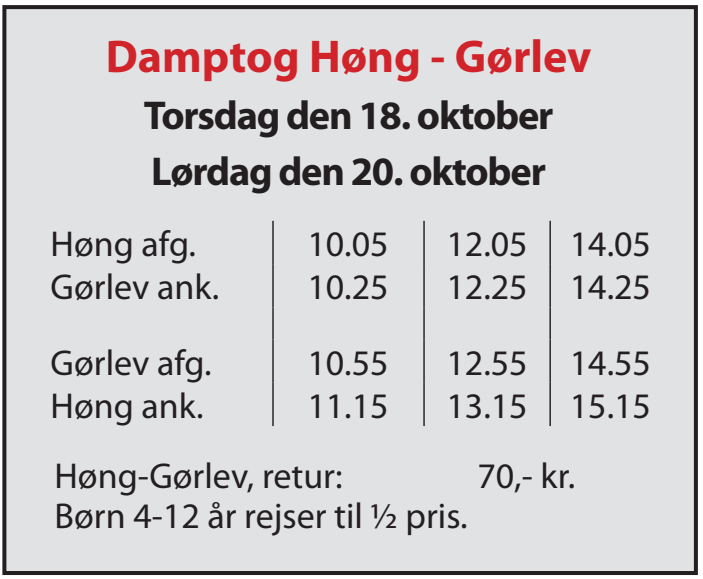
<style>
.page{position:relative;width:703px;height:579px;background:#fff}
.page>*{position:absolute;margin:0;border:0;box-sizing:border-box;transform-origin:0 0}
.t1{font:700 46px "Myriad Pro";color:#d1232a}
.t2{font:700 40.4px "Myriad Pro";letter-spacing:-.03em;color:#231f20}
.t3{font:36px "Myriad Pro";color:#231f20}
</style>
<div class="page">
<div style="left:4px;top:7px;width:692px;height:565px;background:#e1e2e4"></div>
<div style="left:2px;top:5px;width:696px;height:569px;border:4px solid #231f20"></div>
<hr style="left:272px;top:221px;width:2px;height:43px;background:#231f20">
<hr style="left:423px;top:221px;width:2px;height:43px;background:#231f20">
<hr style="left:549px;top:221px;width:2px;height:43px;background:#231f20">
<hr style="left:272px;top:264px;width:2px;height:43px;background:#231f20">
<hr style="left:423px;top:264px;width:2px;height:43px;background:#231f20">
<hr style="left:549px;top:264px;width:2px;height:43px;background:#231f20">
<hr style="left:272px;top:307px;width:2px;height:32px;background:#231f20">
<hr style="left:423px;top:307px;width:2px;height:32px;background:#231f20">
<hr style="left:549px;top:307px;width:2px;height:32px;background:#231f20">
<hr style="left:272px;top:339px;width:2px;height:43px;background:#231f20">
<hr style="left:423px;top:339px;width:2px;height:43px;background:#231f20">
<hr style="left:549px;top:339px;width:2px;height:43px;background:#231f20">
<hr style="left:272px;top:382px;width:2px;height:44px;background:#231f20">
<hr style="left:423px;top:382px;width:2px;height:44px;background:#231f20">
<hr style="left:549px;top:382px;width:2px;height:44px;background:#231f20">
<p class="t1" style="left:106px;top:27px;width:487px">Damptog Høng - Gørlev</p>
<p class="t2" style="left:144px;top:89px;width:411px">Torsdag den 18. oktober</p>
<p class="t2" style="left:151px;top:145px;width:396px">Lørdag den 20. oktober</p>
<p class="t3" style="left:51px;top:221px;width:147px">Høng afg.</p>
<p class="t3" style="left:307px;top:221px;width:83px">10.05</p>
<p class="t3" style="left:446px;top:221px;width:83px">12.05</p>
<p class="t3" style="left:570px;top:221px;width:83px">14.05</p>
<p class="t3" style="left:51px;top:265px;width:170px">Gørlev ank.</p>
<p class="t3" style="left:307px;top:265px;width:83px">10.25</p>
<p class="t3" style="left:446px;top:265px;width:83px">12.25</p>
<p class="t3" style="left:570px;top:265px;width:83px">14.25</p>
<p class="t3" style="left:51px;top:340px;width:163px">Gørlev afg.</p>
<p class="t3" style="left:307px;top:340px;width:83px">10.55</p>
<p class="t3" style="left:446px;top:340px;width:83px">12.55</p>
<p class="t3" style="left:570px;top:340px;width:83px">14.55</p>
<p class="t3" style="left:51px;top:383px;width:155px">Høng ank.</p>
<p class="t3" style="left:307px;top:383px;width:83px">11.15</p>
<p class="t3" style="left:446px;top:383px;width:83px">13.15</p>
<p class="t3" style="left:570px;top:383px;width:83px">15.15</p>
<p class="t3" style="left:54px;top:454px;width:290px">Høng-Gørlev, retur:</p>
<p class="t3" style="left:477px;top:454px;width:99px">70,- kr.</p>
<p class="t3" style="left:54px;top:494px;width:415px">Børn 4-12 år rejser til ½ pris.</p>
</div>
